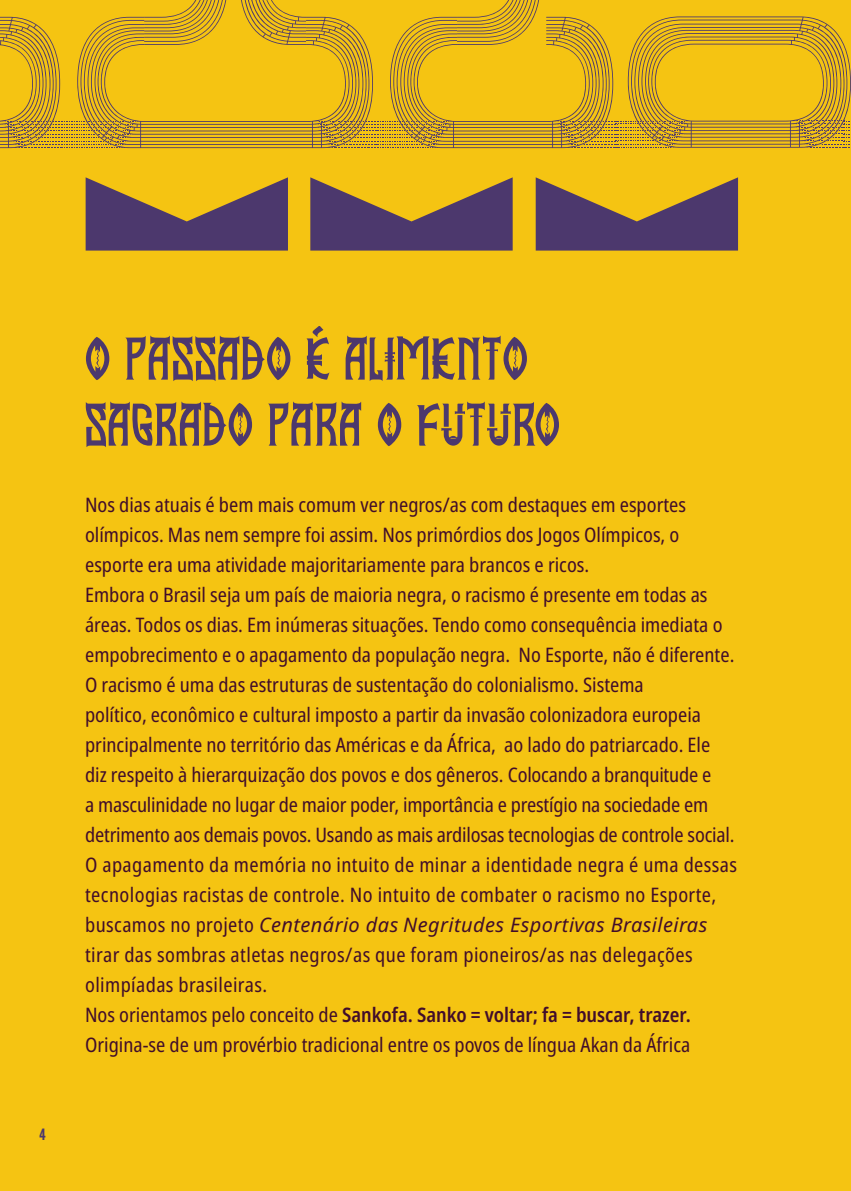
<style>
.page{position:relative;width:851px;height:1191px;background:#fff}
.page>*{position:absolute;margin:0;border:0;box-sizing:border-box;transform-origin:0 0}
.t1{font:60px/66px "Guerreiro Ancestral";letter-spacing:.02em;color:#4c386d}
.t2{font:condensed 20px/30px "Noto Sans";color:#410d2b}
.t3{font:700 16px "Alternate Gothic Ex Cond ATF";color:#4c386d}
.s1{font-style:italic;font-stretch:normal}
.s2{font-weight:600}
</style>
<div class="page">
<div style="left:0;top:0;width:850px;height:1191px;background:#f5c412"></div>
<svg style="left:86px;top:177px;width:202px;height:73px"></svg>
<svg style="left:310px;top:177px;width:202px;height:73px"></svg>
<svg style="left:535px;top:177px;width:203px;height:73px"></svg>
<svg style="left:0;top:0;width:850px;height:148px"></svg>
<p class="t3" style="left:39px;top:1124px;width:8px">4</p>
<h1 class="t1" style="left:85px;top:324px;width:476px">O PASSADO É ALIMENTO<br>SAGRADO PARA O FUTURO</h1>
<p class="t2" style="left:85px;top:490px;width:653px">Nos dias atuais é bem mais comum ver negros/as com destaques em esportes olímpicos. Mas nem sempre foi assim. Nos primórdios dos Jogos Olímpicos, o esporte era uma atividade majoritariamente para brancos e ricos.<br>Embora o Brasil seja um país de maioria negra, o racismo é presente em todas as áreas. Todos os dias. Em inúmeras situações. Tendo como consequência imediata o empobrecimento e o apagamento da população negra. No Esporte, não é diferente.<br>O racismo é uma das estruturas de sustentação do colonialismo. Sistema<br>político, econômico e cultural imposto a partir da invasão colonizadora europeia principalmente no território das Américas e da África, ao lado do patriarcado. Ele<br>diz respeito à hierarquização dos povos e dos gêneros. Colocando a branquitude e<br>a masculinidade no lugar de maior poder, importância e prestígio na sociedade em detrimento aos demais povos. Usando as mais ardilosas tecnologias de controle social.<br>O apagamento da memória no intuito de minar a identidade negra é uma dessas tecnologias racistas de controle. No intuito de combater o racismo no Esporte, buscamos no projeto <span class="s1">Centenário das Negritudes Esportivas Brasileiras </span>tirar das sombras atletas negros/as que foram pioneiros/as nas delegações olimpíadas brasileiras.<br>Nos orientamos pelo conceito de <span class="s2">Sankofa. Sanko = voltar; fa = buscar, trazer.<br></span>Origina-se de um provérbio tradicional entre os povos de língua Akan da África</p>
</div>
